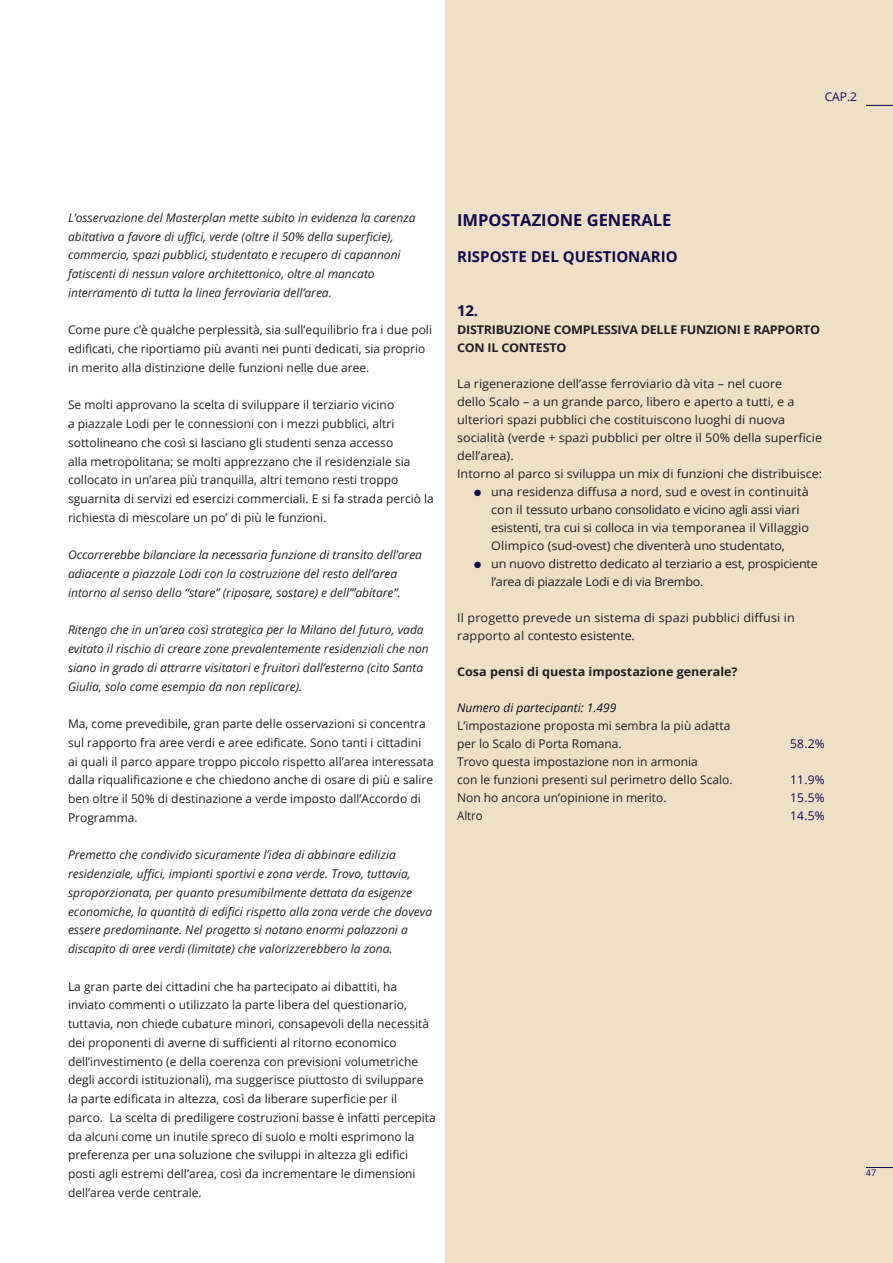
<style>
.page{position:relative;width:893px;height:1263px;background:#fff}
.page>*{position:absolute;margin:0;border:0;box-sizing:border-box;transform-origin:0 0}
.t1{font:700 16.5px "Open Sans";color:#14094d}
.t2{font:700 15px "Open Sans";color:#14094d}
.t3{font:12px/18.8px "Open Sans";color:#231f20}
.t4{font:italic 12px/18.8px "Open Sans";color:#231f20}
.t5{font:12px/18px "Open Sans";color:#231f20;scale:1.05 1}
.t6{font:12px/18px "Open Sans";letter-spacing:-.02em;color:#231f20;scale:1.05 1}
.t7{font:700 12px/18px "Open Sans";letter-spacing:-.02em;color:#231f20;scale:1.05 1}
.t8{font:700 12px "Open Sans";color:#231f20;scale:1.05 1}
.t9{font:italic 12px "Open Sans";color:#0f1011}
.t10{font:12px "Open Sans";letter-spacing:.015em;color:#14094d}
.t11{font:12px "Open Sans";color:#231f20;scale:.95 1}
.t12{font:9px "Open Sans";color:#14094d}
.s1{color:#14094d}
</style>
<div class="page">
<div style="left:445px;top:0;width:448px;height:1263px;background:#efdfc7"></div>
<svg style="left:866px;top:105px;width:27px;height:1px"></svg>
<svg style="left:866px;top:1167px;width:27px;height:1px"></svg>
<p class="t10" style="left:825px;top:88px;width:34px">CAP.2</p>
<p class="t4" style="left:68px;top:208px;width:349px">L’osservazione del Masterplan mette subito in evidenza la carenza abitativa a favore di uffici, verde (oltre il 50% della superficie), commercio, spazi pubblici, studentato e recupero di capannoni fatiscenti di nessun valore architettonico, oltre al mancato interramento di tutta la linea ferroviaria dell’area.</p>
<p class="t3" style="left:68px;top:320px;width:365px">Come pure c’è qualche perplessità, sia sull’equilibrio fra i due poli edificati, che riportiamo più avanti nei punti dedicati, sia proprio in merito alla distinzione delle funzioni nelle due aree.</p>
<p class="t3" style="left:68px;top:395px;width:367px">Se molti approvano la scelta di sviluppare il terziario vicino<br>a piazzale Lodi per le connessioni con i mezzi pubblici, altri sottolineano che così si lasciano gli studenti senza accesso<br>alla metropolitana; se molti apprezzano che il residenziale sia collocato in un’area più tranquilla, altri temono resti troppo sguarnita di servizi ed esercizi commerciali. E si fa strada perciò la richiesta di mescolare un po’ di più le funzioni.</p>
<p class="t4" style="left:68px;top:545px;width:355px">Occorrerebbe bilanciare la necessaria funzione di transito dell’area adiacente a piazzale Lodi con la costruzione del resto dell’area intorno al senso dello “stare” (riposare, sostare) e dell’”abitare”.</p>
<p class="t4" style="left:68px;top:620px;width:362px">Ritengo che in un’area così strategica per la Milano del futuro, vada evitato il rischio di creare zone prevalentemente residenziali che non siano in grado di attrarre visitatori e fruitori dall’esterno (cito Santa Giulia, solo come esempio da non replicare).</p>
<p class="t3" style="left:68px;top:714px;width:367px">Ma, come prevedibile, gran parte delle osservazioni si concentra sul rapporto fra aree verdi e aree edificate. Sono tanti i cittadini ai quali il parco appare troppo piccolo rispetto all’area interessata dalla riqualificazione e che chiedono anche di osare di più e salire ben oltre il 50% di destinazione a verde imposto dall’Accordo di Programma.</p>
<p class="t4" style="left:68px;top:845px;width:366px">Premetto che condivido sicuramente l’idea di abbinare edilizia residenziale, uffici, impianti sportivi e zona verde. Trovo, tuttavia, sproporzionata, per quanto presumibilmente dettata da esigenze economiche, la quantità di edifici rispetto alla zona verde che doveva essere predominante. Nel progetto si notano enormi palazzoni a discapito di aree verdi (limitate) che valorizzerebbero la zona.</p>
<p class="t3" style="left:68px;top:976px;width:369px">La gran parte dei cittadini che ha partecipato ai dibattiti, ha inviato commenti o utilizzato la parte libera del questionario, tuttavia, non chiede cubature minori, consapevoli della necessità dei proponenti di averne di sufficienti al ritorno economico dell’investimento (e della coerenza con previsioni volumetriche degli accordi istituzionali), ma suggerisce piuttosto di sviluppare la parte edificata in altezza, così da liberare superficie per il<br>parco. La scelta di prediligere costruzioni basse è infatti percepita da alcuni come un inutile spreco di suolo e molti esprimono la preferenza per una soluzione che sviluppi in altezza gli edifici posti agli estremi dell’area, così da incrementare le dimensioni dell’area verde centrale.</p>
<h1 class="t1" style="left:457px;top:209px;width:216px">IMPOSTAZIONE GENERALE</h1>
<p class="t2" style="left:457px;top:246px;width:222px">RISPOSTE DEL QUESTIONARIO</p>
<p class="t2" style="left:457px;top:300px;width:23px">12.</p>
<p class="t7" style="left:457px;top:321px;width:347px">DISTRIBUZIONE COMPLESSIVA DELLE FUNZIONI E RAPPORTO<br>CON IL CONTESTO</p>
<p class="t5" style="left:457px;top:375px;width:349px">La rigenerazione dell’asse ferroviario dà vita – nel cuore<br>dello Scalo – a un grande parco, libero e aperto a tutti, e a ulteriori spazi pubblici che costituiscono luoghi di nuova socialità (verde + spazi pubblici per oltre il 50% della superficie dell’area).<br>Intorno al parco si sviluppa un mix di funzioni che distribuisce:</p>
<p class="t5" style="left:491px;top:483px;width:304px;text-indent:-17px"><span class="s1">●</span> una residenza diffusa a nord, sud e ovest in continuità con il tessuto urbano consolidato e vicino agli assi viari esistenti, tra cui si colloca in via temporanea il Villaggio Olimpico (sud-ovest) che diventerà uno studentato,</p>
<p class="t6" style="left:491px;top:555px;width:313px;text-indent:-17px"><span class="s1">●</span> un nuovo distretto dedicato al terziario a est, prospiciente l’area di piazzale Lodi e di via Brembo.</p>
<p class="t5" style="left:457px;top:609px;width:323px">Il progetto prevede un sistema di spazi pubblici diffusi in rapporto al contesto esistente.</p>
<p class="t8" style="left:457px;top:663px;width:269px">Cosa pensi di questa impostazione generale?</p>
<p class="t9" style="left:457px;top:700px;width:161px">Numero di partecipanti: 1.499</p>
<p class="t3" style="left:457px;top:717px;width:275px;line-height:18px">L’impostazione proposta mi sembra la più adatta per lo Scalo di Porta Romana.</p>
<p class="t10" style="left:790px;top:736px;width:36px">58.2%</p>
<p class="t3" style="left:457px;top:753px;width:277px;line-height:18px">Trovo questa impostazione non in armonia<br>con le funzioni presenti sul perimetro dello Scalo.</p>
<p class="t10" style="left:790px;top:772px;width:36px">11.9%</p>
<p class="t3" style="left:457px;top:788px;width:211px">Non ho ancora un’opinione in merito.</p>
<p class="t10" style="left:790px;top:790px;width:36px">15.5%</p>
<p class="t11" style="left:457px;top:808px;width:29px">Altro</p>
<p class="t10" style="left:790px;top:808px;width:36px">14.5%</p>
<p class="t12" style="left:866px;top:1167px;width:12px">47</p>
</div>
